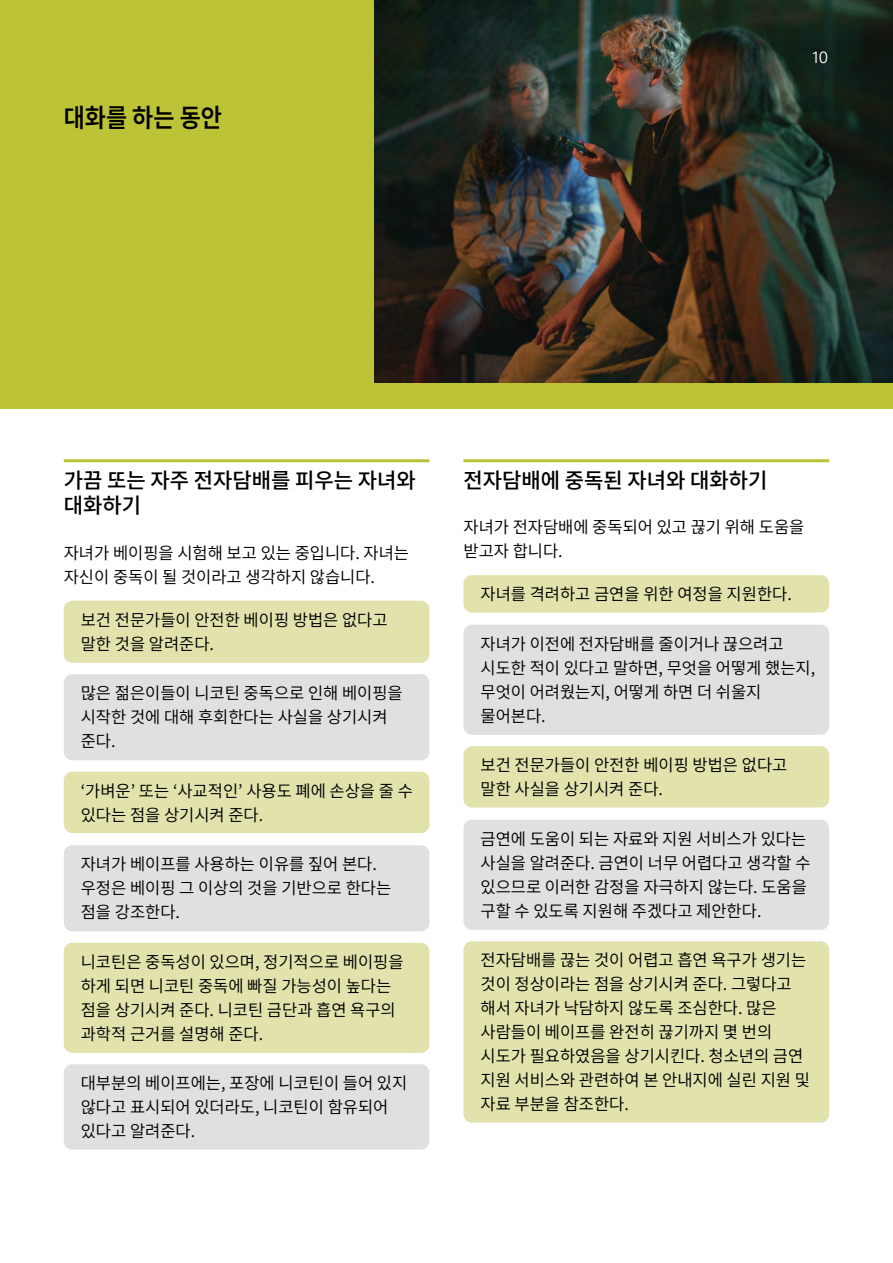
<style>
.page{position:relative;width:893px;height:1263px;background:#fff}
.page>*{position:absolute;margin:0;border:0;box-sizing:border-box;transform-origin:0 0}
.Page_heading_continued{font:100 25.5px "Noto Sans KR";color:#000;scale:.9 1}
.Heading_3_-_Lime{font:100 21px/25.5px "Noto Sans KR";color:#000}
.Text{font:17.25px "Acumin Variable Concept";color:#fff}
.Text_list_box_-_lime{font:100 16.5px/24px "Noto Sans KR";color:#000}
.Text_list_box_-_grey{font:100 16.5px/24px "Noto Sans KR";color:#000}
.Text-2{font:100 16.5px/24px "Noto Sans KR";color:#000}
</style>
<div class="page">
<hr style="left:64px;top:459px;width:365px;height:3px;background:#bcc337">
<div style="left:64px;top:601px;width:365px;height:62px;background:#e1e2ac;border-radius:9px"></div>
<div style="left:64px;top:674px;width:365px;height:86px;background:#e0e0e1;border-radius:9px"></div>
<div style="left:64px;top:772px;width:365px;height:61px;background:#e1e2ac;border-radius:9px"></div>
<div style="left:64px;top:845px;width:365px;height:86px;background:#e0e0e1;border-radius:9px"></div>
<div style="left:64px;top:943px;width:365px;height:110px;background:#e1e2ac;border-radius:9px"></div>
<div style="left:64px;top:1064px;width:365px;height:85px;background:#e0e0e1;border-radius:9px"></div>
<hr style="left:463px;top:459px;width:366px;height:3px;background:#bcc337">
<div style="left:463px;top:575px;width:366px;height:37px;background:#e1e2ac;border-radius:9px"></div>
<div style="left:463px;top:625px;width:366px;height:110px;background:#e0e0e1;border-radius:9px"></div>
<div style="left:463px;top:746px;width:366px;height:61px;background:#e1e2ac;border-radius:9px"></div>
<div style="left:463px;top:820px;width:366px;height:110px;background:#e0e0e1;border-radius:9px"></div>
<div style="left:463px;top:941px;width:366px;height:181px;background:#e1e2ac;border-radius:9px"></div>
<div style="left:0;top:0;width:893px;height:408px;background:#bcc337"></div>
<img style="left:374px;top:0;width:519px;height:383px">
<p class="Page_heading_continued" style="left:64px;top:103px;width:177px">대화를 하는 동안</p>
<p class="Text" style="left:812px;top:45px;width:17px">10</p>
<p class="Heading_3_-_Lime" style="left:64px;top:468px;width:354px">가끔 또는 자주 전자담배를 피우는 자녀와 대화하기</p>
<p class="Text-2" style="left:64px;top:541px;width:347px">자녀가 베이핑을 시험해 보고 있는 중입니다. 자녀는 자신이 중독이 될 것이라고 생각하지 않습니다.</p>
<p class="Text_list_box_-_lime" style="left:81px;top:608px;width:308px">보건 전문가들이 안전한 베이핑 방법은 없다고 말한 것을 알려준다.</p>
<p class="Text_list_box_-_grey" style="left:81px;top:681px;width:323px">많은 젊은이들이 니코틴 중독으로 인해 베이핑을 시작한 것에 대해 후회한다는 사실을 상기시켜 준다.</p>
<p class="Text_list_box_-_lime" style="left:81px;top:779px;width:334px">‘가벼운’ 또는 ‘사교적인’ 사용도 폐에 손상을 줄 수 있다는 점을 상기시켜 준다.</p>
<p class="Text_list_box_-_grey" style="left:81px;top:852px;width:312px">자녀가 베이프를 사용하는 이유를 짚어 본다. 우정은 베이핑 그 이상의 것을 기반으로 한다는 점을 강조한다.</p>
<p class="Text_list_box_-_lime" style="left:81px;top:950px;width:324px">니코틴은 중독성이 있으며, 정기적으로 베이핑을 하게 되면 니코틴 중독에 빠질 가능성이 높다는 점을 상기시켜 준다. 니코틴 금단과 흡연 욕구의 과학적 근거를 설명해 준다.</p>
<p class="Text_list_box_-_grey" style="left:81px;top:1071px;width:328px">대부분의 베이프에는, 포장에 니코틴이 들어 있지 않다고 표시되어 있더라도, 니코틴이 함유되어 있다고 알려준다.</p>
<p class="Heading_3_-_Lime" style="left:463px;top:468px;width:305px">전자담배에 중독된 자녀와 대화하기</p>
<p class="Text-2" style="left:463px;top:515px;width:342px">자녀가 전자담배에 중독되어 있고 끊기 위해 도움을 받고자 합니다.</p>
<p class="Text_list_box_-_lime" style="left:480px;top:582px;width:313px">자녀를 격려하고 금연을 위한 여정을 지원한다.</p>
<p class="Text_list_box_-_grey" style="left:480px;top:632px;width:336px">자녀가 이전에 전자담배를 줄이거나 끊으려고 시도한 적이 있다고 말하면, 무엇을 어떻게 했는지, 무엇이 어려웠는지, 어떻게 하면 더 쉬울지 물어본다.</p>
<p class="Text_list_box_-_lime" style="left:480px;top:753px;width:308px">보건 전문가들이 안전한 베이핑 방법은 없다고 말한 사실을 상기시켜 준다.</p>
<p class="Text_list_box_-_grey" style="left:480px;top:827px;width:332px">금연에 도움이 되는 자료와 지원 서비스가 있다는 사실을 알려준다. 금연이 너무 어렵다고 생각할 수 있으므로 이러한 감정을 자극하지 않는다. 도움을 구할 수 있도록 지원해 주겠다고 제안한다.</p>
<p class="Text_list_box_-_lime" style="left:480px;top:948px;width:331px">전자담배를 끊는 것이 어렵고 흡연 욕구가 생기는 것이 정상이라는 점을 상기시켜 준다. 그렇다고 해서 자녀가 낙담하지 않도록 조심한다. 많은 사람들이 베이프를 완전히 끊기까지 몇 번의 시도가 필요하였음을 상기시킨다. 청소년의 금연 지원 서비스와 관련하여 본 안내지에 실린 지원 및 자료 부분을 참조한다.</p>
</div>
